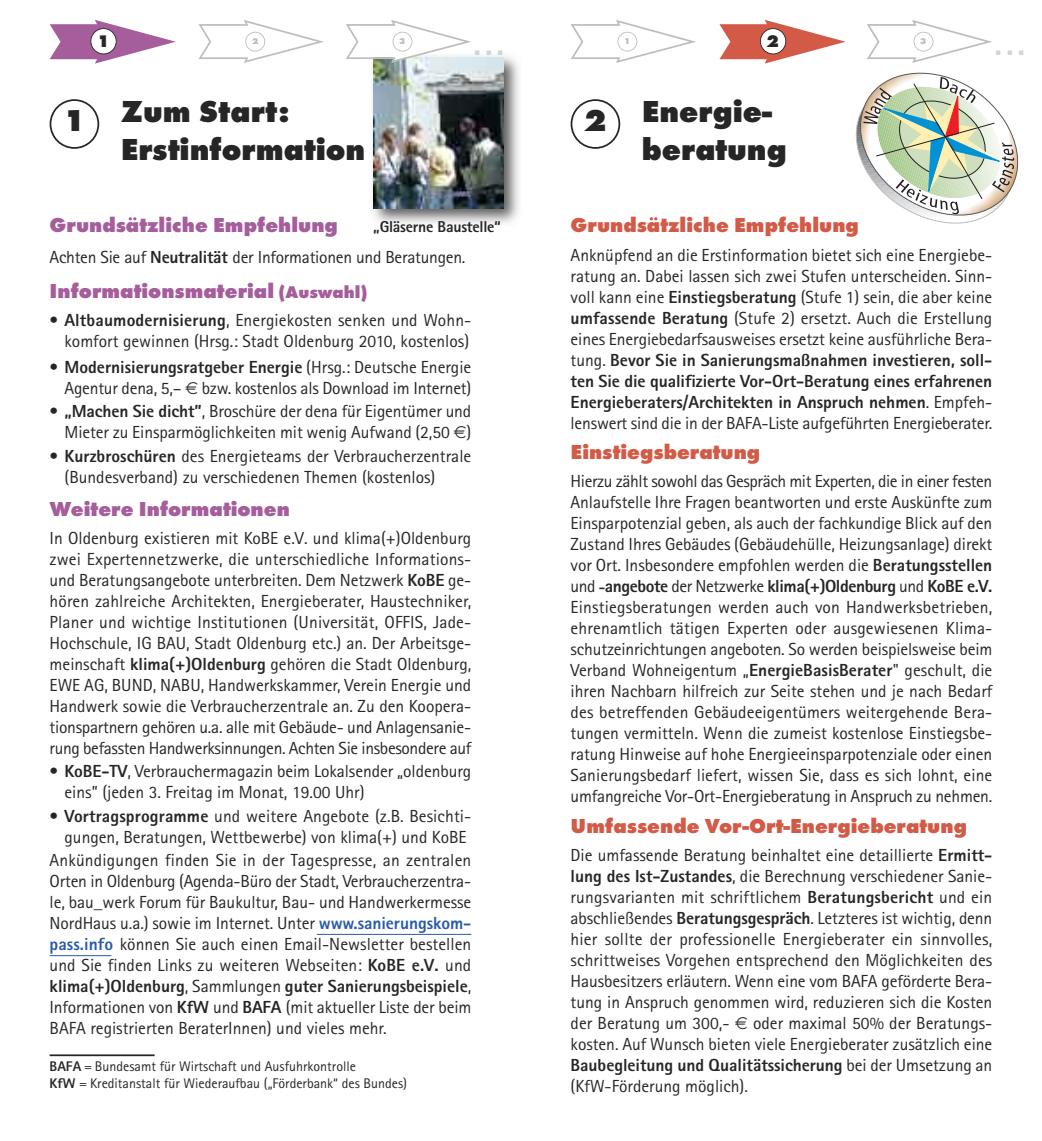
<style>
.page{position:relative;width:1042px;height:1141px;background:#fff}
.page>*{position:absolute;margin:0;border:0;box-sizing:border-box;transform-origin:0 0}
.t1{font:42px "Helvetica";color:#d4d4d4}
.t2{font:800 31.5px/37.8px "Futura T";color:#272627}
.t3{font:800 21px "Futura T";color:#d35a46}
.t4{font:800 21px "Futura T";color:#a55d9c}
.t5{font:17.5px/21px "Rotis Sans Serif";letter-spacing:-.005em;color:#272627;text-align:justify}
.t6{font:800 17.5px "Futura T";color:#272627}
.t7{font:800 15.75px "Rotis Sans Serif";letter-spacing:-.015em;color:#272627}
.t8{font:14px/16.8px "Rotis Sans Serif";color:#272627}
.t9{font:800 8.75px "Futura T";color:#bebebe}
.s1{font-weight:800}
.s2{font-size:17.5px}
.s3{font-weight:800;color:#295ba7}
.s4{font-weight:800;font-size:14px}
</style>
<div class="page">
<svg style="left:50px;top:99px;width:49px;height:50px"></svg>
<svg style="left:570px;top:99px;width:50px;height:50px"></svg>
<svg style="left:50px;top:20px;width:126px;height:44px"></svg>
<img style="left:373px;top:56px;width:146px;height:168px">
<img style="left:374px;top:58px;width:129px;height:150px">
<svg style="left:346px;top:20px;width:125px;height:43px"></svg>
<div style="left:393px;top:33px;width:18px;height:18px;background:#fff;border-radius:50%"></div>
<div style="left:392px;top:32px;width:20px;height:20px;border:2px solid #bebebe;border-radius:50%"></div>
<svg style="left:198px;top:20px;width:126px;height:43px"></svg>
<div style="left:246px;top:33px;width:18px;height:18px;background:#fff;border-radius:50%"></div>
<div style="left:245px;top:32px;width:20px;height:20px;border:2px solid #bebebe;border-radius:50%"></div>
<svg style="left:571px;top:20px;width:125px;height:43px"></svg>
<div style="left:618px;top:33px;width:18px;height:18px;background:#fff;border-radius:50%"></div>
<div style="left:617px;top:32px;width:20px;height:20px;border:2px solid #bebebe;border-radius:50%"></div>
<svg style="left:719px;top:20px;width:300px;height:204px"></svg>
<div style="left:914px;top:33px;width:18px;height:18px;background:#fff;border-radius:50%"></div>
<div style="left:913px;top:32px;width:20px;height:20px;border:2px solid #bebebe;border-radius:50%"></div>
<hr style="left:50px;top:1054px;width:105px;height:2px;background:#272627">
<div style="left:91px;top:29px;width:25px;height:25px;background:#fff;border-radius:50%"></div>
<div style="left:90px;top:28px;width:27px;height:26px;border:2px solid #272627;border-radius:50%"></div>
<div style="left:760px;top:29px;width:26px;height:25px;background:#fff;border-radius:50%"></div>
<div style="left:760px;top:28px;width:26px;height:26px;border:2px solid #272627;border-radius:50%"></div>
<hr style="left:317px;top:934px;width:154px;height:1px;background:#295ba7">
<hr style="left:50px;top:955px;width:61px;height:1px;background:#295ba7">
<p class="t6" style="left:97px;top:31px;width:14px">1</p>
<p class="t6" style="left:766px;top:31px;width:14px">2</p>
<p class="t9" style="left:252px;top:36px;width:8px">2</p>
<p class="t9" style="left:399px;top:36px;width:8px">3</p>
<p class="t9" style="left:624px;top:36px;width:8px">1</p>
<p class="t9" style="left:920px;top:36px;width:8px">3</p>
<h1 class="t1" style="left:471px;top:25px;width:36px">...</h1>
<h2 class="t2" style="left:121px;top:92px;width:246px">Zum Start:<br>Erstinformation</h2>
<h2 class="t2" style="left:63px;top:101px;width:24px">1</h2>
<h2 class="t2" style="left:584px;top:101px;width:24px">2</h2>
<h2 class="t2" style="left:642px;top:92px;width:146px">Energie&shy;beratung</h2>
<h1 class="t1" style="left:992px;top:25px;width:36px">...</h1>
<p class="t4" style="left:50px;top:213px;width:290px">Grundsätzliche Empfehlung</p>
<p class="t5" style="left:50px;top:248px;width:417px">Achten Sie auf <span class="s1">Neutralität</span> der Informationen und Beratungen.</p>
<p class="t4" style="left:50px;top:278px;width:319px">Informationsmaterial <span class="s2">(Auswahl)</span></p>
<p class="t5" style="left:50px;top:311px;width:423px;text-align:right">• <span class="s1">Altbaumodernisierung</span>, Energiekosten senken und Wohn&shy;komfort gewinnen (Hrsg.: Stadt Oldenburg 2010, kostenlos)</p>
<p class="t5" style="left:50px;top:358px;width:423px;text-align:right">• <span class="s1">Modernisierungsratgeber Energie</span> (Hrsg.: Deutsche Energie<br>Agentur dena, 5,– bzw. kostenlos als Download im Internet)</p>
<p class="t5" style="left:50px;top:403px;width:423px;text-align:right">• <span class="s1">„Machen Sie dicht”</span>, Broschüre der dena für Eigentümer und<br>Mieter zu Einsparmöglichkeiten mit wenig Aufwand (2,50 )</p>
<p class="t5" style="left:64px;top:447px;width:408px;text-indent:-15px">• <span class="s1">Kurzbroschüren</span> des Energieteams der Verbraucherzentrale (Bundesverband) zu verschiedenen Themen (kostenlos)</p>
<p class="t4" style="left:50px;top:496px;width:242px">Weitere Informationen</p>
<p class="t5" style="left:50px;top:529px;width:423px">In Oldenburg existieren mit KoBE e.V. und klima(+)Oldenburg zwei Expertennetzwerke, die unterschiedliche Informations&shy;und Beratungsangebote unterbreiten. Dem Netzwerk <span class="s1">KoBE</span> ge&shy;hören zahlreiche Architekten, Energieberater, Haustechniker, Planer und wichtige Institutionen (Universität, OFFIS, Jade-Hochschule, IG BAU, Stadt Oldenburg etc.) an. Der Arbeitsge&shy;meinschaft <span class="s1">klima(+)Oldenburg</span> gehören die Stadt Oldenburg, EWE AG, BUND, NABU, Handwerkskammer, Verein Energie und Handwerk sowie die Verbraucherzentrale an. Zu den Koopera&shy;tionspartnern gehören u.a. alle mit Gebäude- und Anlagensanie&shy;rung befassten Handwerksinnungen. Achten Sie insbesondere auf</p>
<p class="t5" style="left:64px;top:763px;width:408px;text-indent:-15px">• <span class="s1">KoBE-TV</span>, Verbrauchermagazin beim Lokalsender „oldenburg eins” (jeden 3. Freitag im Monat, 19.00 Uhr)</p>
<p class="t5" style="left:50px;top:807px;width:423px;text-align:center">• <span class="s1">Vortragsprogramme</span> und weitere Angebote (z.B. Besichti&shy;gungen, Beratungen, Wettbewerbe) von klima(+) und KoBE</p>
<p class="t5" style="left:50px;top:852px;width:423px">Ankündigungen finden Sie in der Tagespresse, an zentralen Orten in Oldenburg (Agenda-Büro der Stadt, Verbraucherzentra&shy;le, bau_werk Forum für Baukultur, Bau- und Handwerkermesse NordHaus u.a.) sowie im Internet. Unter <span class="s3">www.sanierungskom&shy;pass.info</span> können Sie auch einen Email-Newsletter bestellen und Sie finden Links zu weiteren Webseiten: <span class="s1">KoBE e.V.</span> und <span class="s1">klima(+)Oldenburg</span>, Sammlungen <span class="s1">guter Sanierungsbeispiele</span>, Informationen von <span class="s1">KfW</span> und <span class="s1">BAFA</span> (mit aktueller Liste der beim BAFA registrierten BeraterInnen) und vieles mehr.</p>
<p class="t7" style="left:373px;top:221px;width:129px">„Gläserne Baustelle“</p>
<p class="t8" style="left:50px;top:1060px;width:359px"><span class="s1">BAFA</span> = Bundesamt für Wirtschaft und Ausfuhrkontrolle<br><span class="s1">KfW</span> = Kreditanstalt für Wiederaufbau („Förderbank“ des Bundes)</p>
<p class="t3" style="left:570px;top:213px;width:290px">Grundsätzliche Empfehlung</p>
<p class="t5" style="left:570px;top:246px;width:423px">Anknüpfend an die Erstinformation bietet sich eine Energiebe&shy;ratung an. Dabei lassen sich zwei Stufen unterscheiden. Sinn&shy;voll kann eine <span class="s1">Einstiegsberatung</span> (Stufe 1) sein, die aber keine <span class="s1">umfassende Beratung</span> (Stufe 2) ersetzt. Auch die Erstellung eines Energiebedarfsausweises ersetzt keine ausführliche Bera&shy;tung. <span class="s1">Bevor Sie in Sanierungsmaßnahmen investieren, soll&shy;ten Sie die qualifizierte Vor-Ort-Beratung eines erfahrenen Energieberaters/Architekten in Anspruch nehmen</span>. Empfeh&shy;lenswert sind die in der BAFA-Liste aufgeführten Energieberater.</p>
<p class="t3" style="left:570px;top:439px;width:191px">Einstiegsberatung</p>
<p class="t5" style="left:570px;top:472px;width:423px">Hierzu zählt sowohl das Gespräch mit Experten, die in einer festen Anlaufstelle Ihre Fragen beantworten und erste Auskünfte zum Einsparpotenzial geben, als auch der fachkundige Blick auf den Zustand Ihres Gebäudes (Gebäudehülle, Heizungsanlage) direkt vor Ort. Insbesondere empfohlen werden die <span class="s1">Beratungsstellen </span>und <span class="s4">-</span><span class="s1">angebote</span> der Netzwerke <span class="s1">klima(+)Oldenburg</span> und <span class="s1">KoBE e.V.<br></span>Einstiegsberatungen werden auch von Handwerksbetrieben, ehrenamtlich tätigen Experten oder ausgewiesenen Klima&shy;schutzeinrichtungen angeboten. So werden beispielsweise beim Verband Wohneigentum „<span class="s1">EnergieBasisBerater</span>" geschult, die ihren Nachbarn hilfreich zur Seite stehen und je nach Bedarf des betreffenden Gebäudeeigentümers weitergehende Bera&shy;tungen vermitteln. Wenn die zumeist kostenlose Einstiegsbe&shy;ratung Hinweise auf hohe Energieeinsparpotenziale oder einen Sanierungsbedarf liefert, wissen Sie, dass es sich lohnt, eine umfangreiche Vor-Ort-Energieberatung in Anspruch zu nehmen.</p>
<p class="t3" style="left:570px;top:813px;width:398px">Umfassende Vor-Ort-Energieberatung</p>
<p class="t5" style="left:570px;top:846px;width:423px">Die umfassende Beratung beinhaltet eine detaillierte <span class="s1">Ermitt&shy;lung des Ist-Zustandes</span>, die Berechnung verschiedener Sanie&shy;rungsvarianten mit schriftlichem <span class="s1">Beratungsbericht</span> und ein abschließendes <span class="s1">Beratungsgespräch</span>. Letzteres ist wichtig, denn hier sollte der professionelle Energieberater ein sinnvolles, schrittweises Vorgehen entsprechend den Möglichkeiten des Hausbesitzers erläutern. Wenn eine vom BAFA geförderte Bera&shy;tung in Anspruch genommen wird, reduzieren sich die Kosten der Beratung um 300,-</p>
<p class="t5" style="left:570px;top:1014px;width:423px;text-indent:182px">oder maximal 50% der Beratungs&shy;kosten. Auf Wunsch bieten viele Energieberater zusätzlich eine <span class="s1">Baubegleitung und Qualitätssicherung</span> bei der Umsetzung an (KfW-Förderung möglich).</p>
</div>
